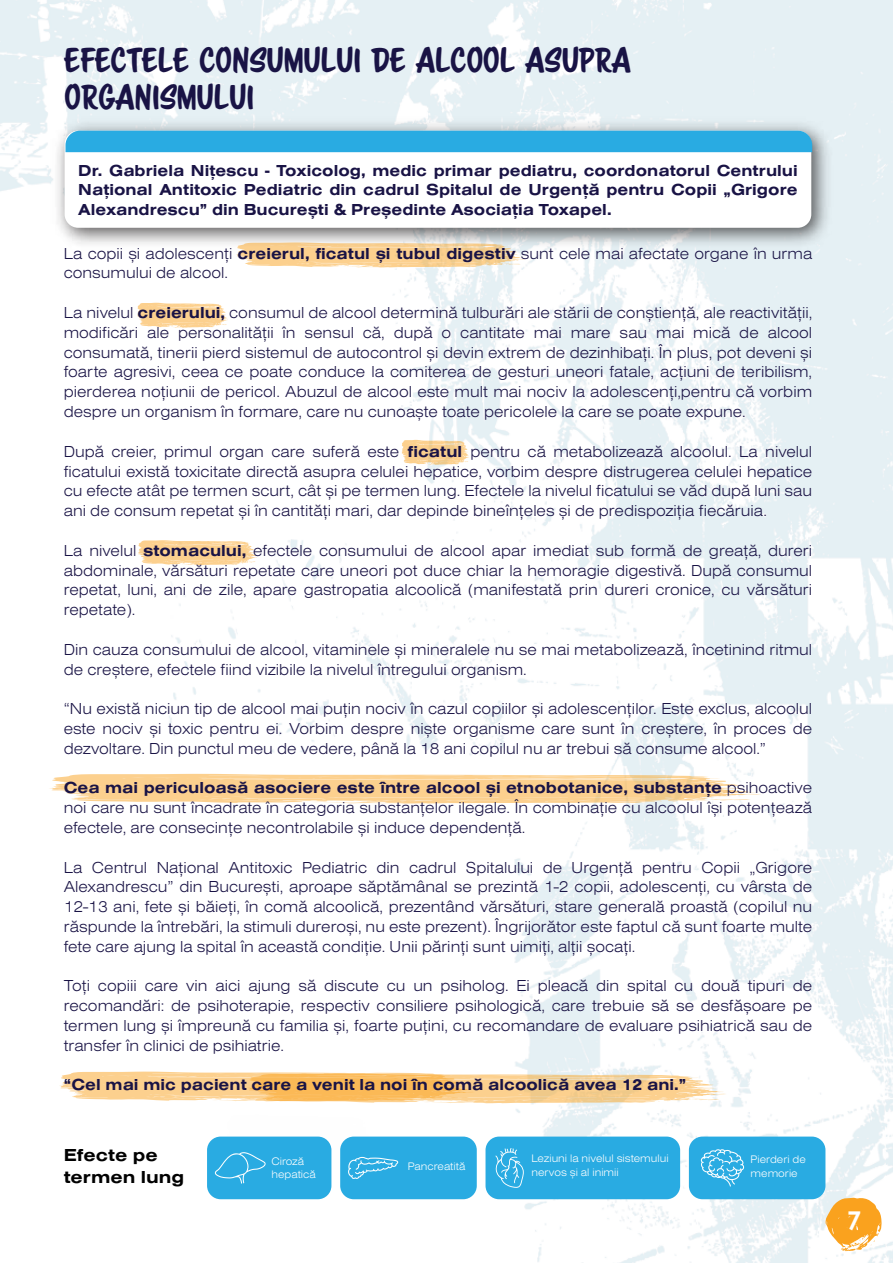
<style>
.page{position:relative;width:893px;height:1263px;background:#fff}
.page>*{position:absolute;margin:0;border:0;box-sizing:border-box;transform-origin:0 0}
.t1{font:30.6px/36.8px "Scriptorama Markdown JF";color:#191345;scale:.96 1}
.t2{font:700 25.95px "Century Gothic";color:#fff;scale:.96 1}
.t3{font:700 18px/21.6px "Nimbus San Ext";color:#010101}
.t4{font:300 16.5px/19.8px "Nimbus San Ext";color:#191345;text-align:justify;scale:.96 1}
.t5{font:700 16.5px/19.8px "Nimbus San Ext";color:#191345;text-align:justify;scale:.96 1}
.t6{font:300 11.25px/13.5px "Nimbus San Ext";color:#fff;scale:.96 1}
.s1{font-weight:700}
</style>
<div class="page">
<img style="left:0;top:0;width:893px;height:1263px">
<img style="left:46px;top:112px;width:792px;height:143px">
<div style="left:65px;top:131px;width:746px;height:97px;background:#fff;border-radius:14px"></div>
<svg style="left:825px;top:1197px;width:57px;height:54px"></svg>
<div style="left:207px;top:1136px;width:124px;height:63px;background:#29abe2;border-radius:14px"></div>
<div style="left:340px;top:1136px;width:137px;height:63px;background:#29abe2;border-radius:14px"></div>
<svg style="left:215px;top:1115px;width:183px;height:68px"></svg>
<div style="left:485px;top:1136px;width:195px;height:63px;background:#29abe2;border-radius:14px"></div>
<svg style="left:495px;top:1148px;width:29px;height:40px"></svg>
<div style="left:689px;top:1136px;width:136px;height:63px;background:#29abe2;border-radius:14px"></div>
<svg style="left:701px;top:1149px;width:43px;height:37px"></svg>
<div style="left:66px;top:131px;width:746px;height:21px;background:#29abe2"></div>
<svg style="left:236px;top:242px;width:289px;height:26px;background:#f8d6a3"></svg>
<svg style="left:137px;top:303px;width:91px;height:25px;background:#fcd8a3"></svg>
<svg style="left:402px;top:440px;width:67px;height:25px;background:#f9d6a0"></svg>
<svg style="left:138px;top:540px;width:119px;height:25px;background:#fcd8a2"></svg>
<svg style="left:49px;top:774px;width:713px;height:29px;background:#fbd7a0"></svg>
<svg style="left:59px;top:1071px;width:668px;height:32px;background:#fad397"></svg>
<h1 class="t1" style="left:65px;top:42px;width:591px">EFECTELE CONSUMULUI DE ALCOOL ASUPRA<br>ORGANISMULUI</h1>
<p class="t5" style="left:78px;top:159px;width:751px">Dr. Gabriela Nițescu - Toxicolog, medic primar pediatru, coordonatorul Centrului Național Antitoxic Pediatric din cadrul Spitalul de Urgență pentru Copii „Grigore Alexandrescu” din București &amp; Președinte Asociația Toxapel.</p>
<p class="t4" style="left:64px;top:243px;width:781px">La copii și adolescenți <span class="s1">creierul, ficatul și tubul digestiv</span> sunt cele mai afectate organe în urma consumului de alcool.</p>
<p class="t4" style="left:64px;top:302px;width:781px">La nivelul <span class="s1">creierului,</span> consumul de alcool determină tulburări ale stării de conștiență, ale reactivității, modificări ale personalității în sensul că, după o cantitate mai mare sau mai mică de alcool consumată, tinerii pierd sistemul de autocontrol și devin extrem de dezinhibați. În plus, pot deveni și foarte agresivi, ceea ce poate conduce la comiterea de gesturi uneori fatale, acțiuni de teribilism, pierderea noțiunii de pericol. Abuzul de alcool este mult mai nociv la adolescenți,pentru că vorbim despre un organism în formare, care nu cunoaște toate pericolele la care se poate expune.</p>
<p class="t4" style="left:64px;top:441px;width:781px">După creier, primul organ care suferă este <span class="s1">ficatul</span> pentru că metabolizează alcoolul. La nivelul ficatului există toxicitate directă asupra celulei hepatice, vorbim despre distrugerea celulei hepatice cu efecte atât pe termen scurt, cât și pe termen lung. Efectele la nivelul ficatului se văd după luni sau ani de consum repetat și în cantități mari, dar depinde bineînțeles și de predispoziția fiecăruia.</p>
<p class="t4" style="left:64px;top:540px;width:781px">La nivelul <span class="s1">stomacului,</span> efectele consumului de alcool apar imediat sub formă de greață, dureri abdominale, vărsături repetate care uneori pot duce chiar la hemoragie digestivă. După consumul repetat, luni, ani de zile, apare gastropatia alcoolică (manifestată prin dureri cronice, cu vărsături repetate).</p>
<p class="t4" style="left:64px;top:639px;width:781px">Din cauza consumului de alcool, vitaminele și mineralele nu se mai metabolizează, încetinind ritmul de creștere, efectele fiind vizibile la nivelul întregului organism.</p>
<p class="t4" style="left:64px;top:698px;width:781px">“Nu există niciun tip de alcool mai puțin nociv în cazul copiilor și adolescenților. Este exclus, alcoolul este nociv și toxic pentru ei. Vorbim despre niște organisme care sunt în creștere, în proces de dezvoltare. Din punctul meu de vedere, până la 18 ani copilul nu ar trebui să consume alcool.”</p>
<p class="t4" style="left:64px;top:777px;width:781px"><span class="s1">Cea mai periculoasă asociere este între alcool și etnobotanice, substanțe</span> psihoactive noi care nu sunt încadrate în categoria substanțelor ilegale. În combinație cu alcoolul își potențează efectele, are consecințe necontrolabile și induce dependență.</p>
<p class="t4" style="left:64px;top:856px;width:781px">La Centrul Național Antitoxic Pediatric din cadrul Spitalului de Urgență pentru Copii „Grigore Alexandrescu” din București, aproape săptămânal se prezintă 1-2 copii, adolescenți, cu vârsta de 12-13 ani, fete și băieți, în comă alcoolică, prezentând vărsături, stare generală proastă (copilul nu răspunde la întrebări, la stimuli dureroși, nu este prezent). Îngrijorător este faptul că sunt foarte multe fete care ajung la spital în această condiție. Unii părinți sunt uimiți, alții șocați.</p>
<p class="t4" style="left:64px;top:975px;width:781px">Toți copiii care vin aici ajung să discute cu un psiholog. Ei pleacă din spital cu două tipuri de recomandări: de psihoterapie, respectiv consiliere psihologică, care trebuie să se desfășoare pe termen lung și împreună cu familia și, foarte puțini, cu recomandare de evaluare psihiatrică sau de transfer în clinici de psihiatrie.</p>
<p class="t5" style="left:64px;top:1074px;width:650px">“Cel mai mic pacient care a venit la noi în comă alcoolică avea 12 ani.”</p>
<p class="t3" style="left:64px;top:1144px;width:122px">Efecte pe termen lung</p>
<p class="t6" style="left:271px;top:1154px;width:48px">Ciroză hepatică</p>
<p class="t6" style="left:408px;top:1159px;width:62px">Pancreatită</p>
<p class="t6" style="left:531px;top:1151px;width:145px">Leziuni la nivelul sistemului nervos și al inimii</p>
<p class="t6" style="left:751px;top:1152px;width:59px">Pierderi de memorie</p>
<h2 class="t2" style="left:847px;top:1201px;width:16px">7</h2>
</div>
